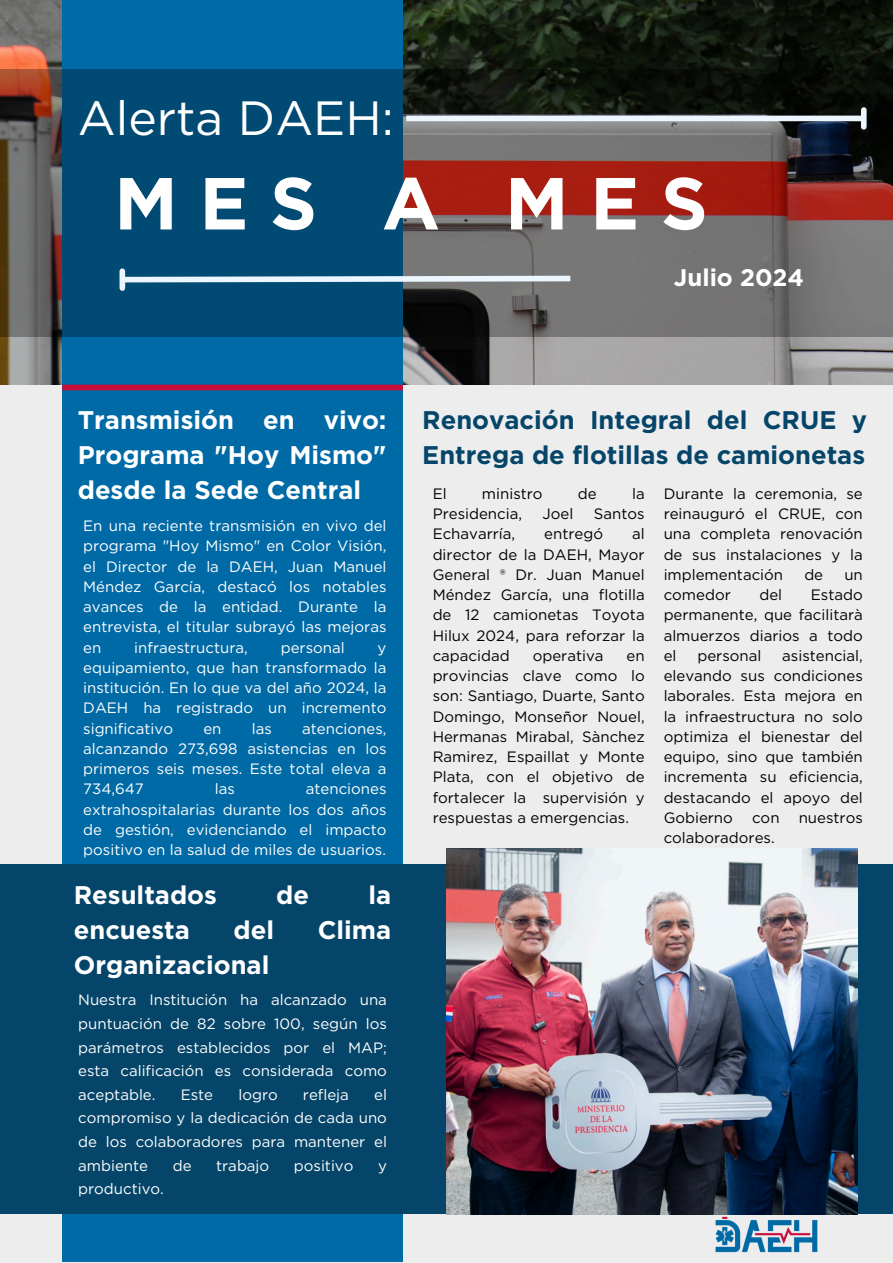
<style>
.page{position:relative;width:893px;height:1263px;background:#fff}
.page>*{position:absolute;margin:0;border:0;box-sizing:border-box;transform-origin:0 0}
.t1{font:700 73.5px "Gotham";letter-spacing:.29em;color:#fff}
.t2{font:48px "Gotham";color:#fff}
.t3{font:700 25.5px/34.8px "Gotham";color:#fff;text-align:justify}
.t4{font:700 25.5px/34.8px "Gotham";color:#054569}
.t5{font:700 24px "Gotham";color:#fff}
.t6{font:15px/20.2px "Gotham";color:#fff;text-align:justify}
.t7{font:15px/20.2px "Gotham";color:#000;text-align:justify}
</style>
<div class="page">
<div style="left:0;top:0;width:892px;height:1263px;background:#ededed"></div>
<img style="left:0;top:0;width:892px;height:384px">
<div style="left:62px;top:0;width:341px;height:1262px;background:#006aa6"></div>
<svg style="left:0;top:69px;width:892px;height:268px"></svg>
<div style="left:406px;top:116px;width:456px;height:5px;background:#ecf6ff"></div>
<div style="left:860px;top:110px;width:6px;height:17px;background:#ecf6ff"></div>
<svg style="left:118px;top:273px;width:458px;height:12px"></svg>
<div style="left:119px;top:271px;width:6px;height:17px;background:#ecf6ff"></div>
<div style="left:62px;top:385px;width:341px;height:5px;background:#c60e3b"></div>
<div style="left:0;top:864px;width:892px;height:350px;background:#054569"></div>
<img style="left:446px;top:848px;width:411px;height:366px">
<img style="left:701px;top:1207px;width:130px;height:46px">
<h2 class="t2" style="left:78px;top:89px;width:318px">Alerta DAEH:</h2>
<h3 class="t1" style="left:114px;top:159px;width:595px">MES A MES</h3>
<h1 class="t5" style="left:674px;top:263px;width:132px">Julio 2024</h1>
<p class="t3" style="left:78px;top:403px;width:310px">Transmisión en vivo:<br>Programa "Hoy Mismo" desde la Sede Central</p>
<h3 class="t6" style="left:83px;top:516px;width:305px">En una reciente transmisión en vivo del programa "Hoy Mismo" en Color Visión, el Director de la DAEH, Juan Manuel Méndez García, destacó los notables avances de la entidad. Durante la entrevista, el titular subrayó las mejoras en</h3>
<h3 class="t6" style="left:134px;top:637px;width:115px">infraestructura,</h3>
<h3 class="t6" style="left:281px;top:637px;width:65px">personal</h3>
<h3 class="t6" style="left:83px;top:637px;width:305px;text-indent:294px">y equipamiento, que han transformado la institución. En lo que va del año 2024, la DAEH ha registrado un incremento significativo</h3>
<h3 class="t6" style="left:203px;top:718px;width:20px">en</h3>
<h3 class="t6" style="left:252px;top:718px;width:22px">las</h3>
<h3 class="t6" style="left:83px;top:718px;width:305px;text-indent:219px">atenciones, alcanzando 273,698 asistencias en los primeros seis meses. Este total eleva a 734,647</h3>
<h3 class="t6" style="left:215px;top:779px;width:22px">las</h3>
<h3 class="t6" style="left:83px;top:779px;width:305px;text-indent:222px">atenciones extrahospitalarias durante los dos años de gestión, evidenciando el impacto positivo en la salud de miles de usuarios.</h3>
<p class="t3" style="left:74px;top:877px;width:145px">Resultados</p>
<p class="t3" style="left:276px;top:877px;width:34px">de</p>
<p class="t3" style="left:368px;top:877px;width:24px">la</p>
<p class="t3" style="left:74px;top:912px;width:118px">encuesta</p>
<p class="t3" style="left:233px;top:912px;width:42px">del</p>
<p class="t3" style="left:318px;top:912px;width:75px">Clima</p>
<p class="t3" style="left:74px;top:947px;width:197px">Organizacional</p>
<p class="t6" style="left:78px;top:988px;width:310px;line-height:23.7px">Nuestra Institución ha alcanzado una puntuación de 82 sobre 100, según los parámetros establecidos por el MAP; esta calificación es considerada como aceptable.</p>
<p class="t6" style="left:181px;top:1084px;width:34px">Este</p>
<p class="t6" style="left:238px;top:1084px;width:41px">logro</p>
<p class="t6" style="left:303px;top:1084px;width:47px">refleja</p>
<p class="t6" style="left:78px;top:1083px;width:310px;line-height:23.7px;text-indent:296px">el compromiso y la dedicación de cada uno de los colaboradores para mantener el ambiente</p>
<p class="t6" style="left:173px;top:1155px;width:20px">de</p>
<p class="t6" style="left:216px;top:1155px;width:55px">trabajo</p>
<p class="t6" style="left:294px;top:1155px;width:61px">positivo</p>
<p class="t6" style="left:378px;top:1155px;width:10px">y</p>
<p class="t6" style="left:78px;top:1179px;width:87px">productivo.</p>
<p class="t4" style="left:422px;top:403px;width:446px">Renovación Integral del CRUE y<br>Entrega de flotillas de camionetas</p>
<h3 class="t7" style="left:432px;top:483px;width:15px">El</h3>
<h3 class="t7" style="left:482px;top:483px;width:62px">ministro</h3>
<h3 class="t7" style="left:578px;top:483px;width:20px">de</h3>
<h3 class="t7" style="left:632px;top:483px;width:14px">la</h3>
<h3 class="t7" style="left:432px;top:504px;width:91px">Presidencia,</h3>
<h3 class="t7" style="left:542px;top:504px;width:32px">Joel</h3>
<h3 class="t7" style="left:594px;top:504px;width:52px">Santos</h3>
<h3 class="t7" style="left:432px;top:524px;width:84px">Echavarría,</h3>
<h3 class="t7" style="left:544px;top:524px;width:60px">entregó</h3>
<h3 class="t7" style="left:432px;top:524px;width:213px;text-indent:199px">al director de la DAEH, Mayor General ® Dr. Juan Manuel Méndez García, una flotilla de 12 camionetas Toyota Hilux 2024, para reforzar la capacidad</h3>
<h3 class="t7" style="left:532px;top:645px;width:72px">operativa</h3>
<h3 class="t7" style="left:432px;top:645px;width:213px;text-indent:194px">en provincias clave como lo son: Santiago, Duarte, Santo Domingo, Monseñor Nouel, Hermanas Mirabal, Sànchez Ramirez, Espaillat y Monte Plata, con el objetivo de fortalecer la supervisión y respuestas a emergencias.</h3>
<p class="t7" style="left:663px;top:483px;width:201px">Durante la ceremonia, se reinauguró el CRUE, con una completa renovación de sus instalaciones y la implementación</p>
<p class="t7" style="left:804px;top:564px;width:20px">de</p>
<p class="t7" style="left:844px;top:564px;width:20px">un</p>
<p class="t7" style="left:663px;top:585px;width:201px;text-indent:147px">Estado permanente, que facilitarà almuerzos diarios a todo el</p>
<p class="t7" style="left:663px;top:585px;width:69px">comedor</p>
<p class="t7" style="left:759px;top:585px;width:24px">del</p>
<p class="t7" style="left:663px;top:645px;width:201px;text-indent:119px">asistencial, elevando sus condiciones laborales. Esta mejora en la infraestructura no solo optimiza el bienestar del equipo, sino que también incrementa su eficiencia, destacando el apoyo del Gobierno</p>
<p class="t7" style="left:697px;top:645px;width:65px">personal</p>
<p class="t7" style="left:752px;top:807px;width:29px">con</p>
<p class="t7" style="left:798px;top:807px;width:66px">nuestros</p>
<p class="t7" style="left:663px;top:828px;width:112px">colaboradores.</p>
</div>
